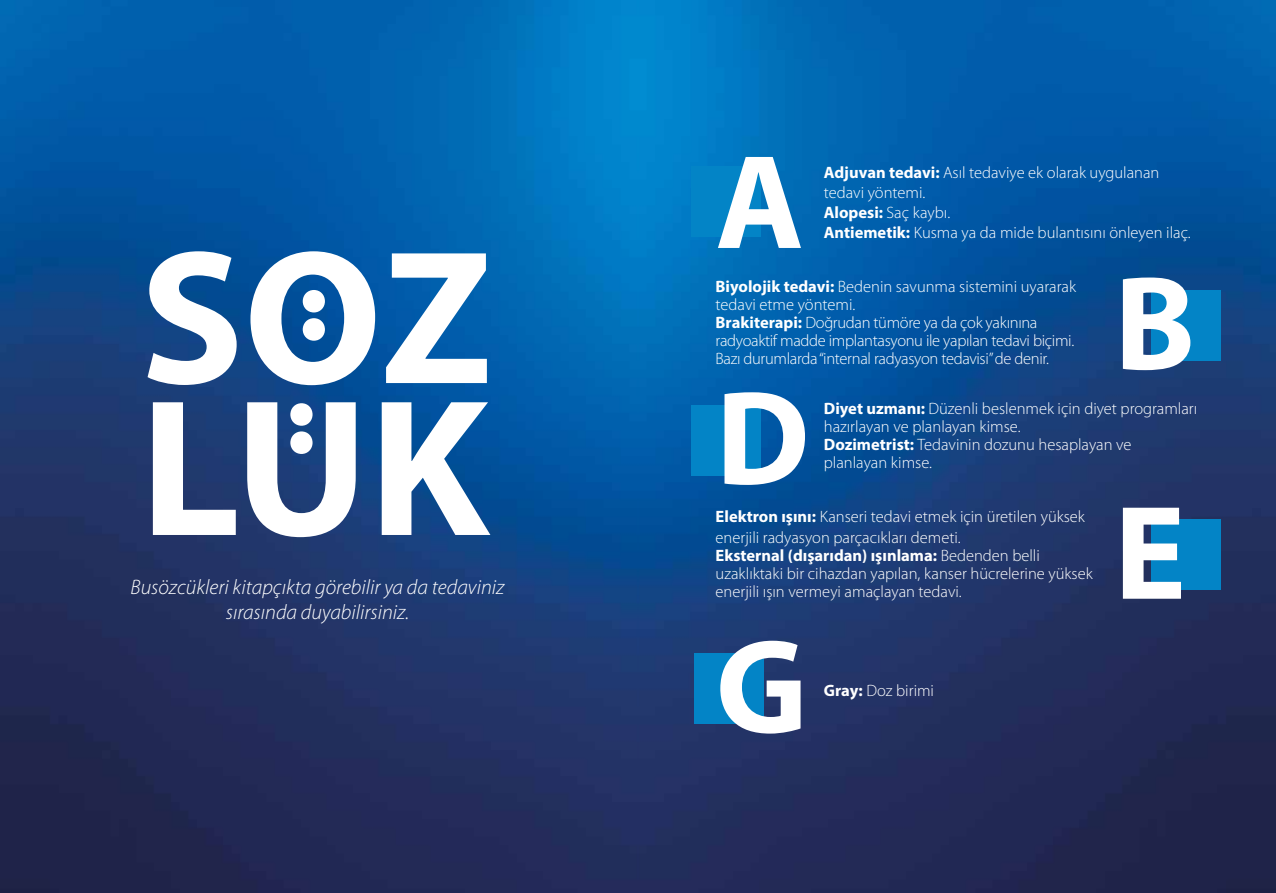
<style>
.page{position:relative;width:1276px;height:893px;background:#fff}
.page>*{position:absolute;margin:0;border:0;box-sizing:border-box;transform-origin:0 0}
.t1{font:700 135px "Myriad Pro";color:#fff}
.t2{font:italic 300 21px/25.2px "Myriad Pro";color:#fff;text-align:center}
.t3{font:300 16.5px/18px "Myriad Pro";color:#fff}
.t4{font:300 16.5px/18px "Myriad Pro";letter-spacing:-.02em;color:#fff}
.s1{font-weight:700}
</style>
<div class="page">
<img style="left:0;top:0;width:1276px;height:893px">
<div style="left:691px;top:166px;width:69px;height:71px;background:#0384c6"></div>
<div style="left:1151px;top:290px;width:70px;height:71px;background:#0384c6"></div>
<div style="left:691px;top:405px;width:69px;height:70px;background:#0384c6"></div>
<div style="left:1151px;top:520px;width:70px;height:70px;background:#0384c6"></div>
<div style="left:694px;top:653px;width:69px;height:71px;background:#0384c6"></div>
<svg style="left:148px;top:251px;width:89px;height:134px"></svg>
<svg style="left:250px;top:251px;width:125px;height:134px"></svg>
<div style="left:303px;top:318px;width:22px;height:23px;background:#fff;border-radius:50%"></div>
<div style="left:303px;top:290px;width:22px;height:22px;background:#fff;border-radius:50%"></div>
<svg style="left:386px;top:253px;width:101px;height:130px"></svg>
<svg style="left:153px;top:402px;width:83px;height:133px"></svg>
<svg style="left:247px;top:402px;width:109px;height:135px"></svg>
<svg style="left:382px;top:402px;width:108px;height:133px"></svg>
<p class="t2" style="left:131px;top:575px;width:375px">Busözcükleri kitapçıkta görebilir ya da tedaviniz sırasında duyabilirsiniz.</p>
<h1 class="t1" style="left:715px;top:114px;width:90px">A</h1>
<p class="t3" style="left:824px;top:163px;width:368px;line-height:19.8px"><span class="s1">Adjuvan tedavi:</span> Asıl tedaviye ek olarak uygulanan tedavi yöntemi.<br><span class="s1">Alopesi:</span> Saç kaybı.<br><span class="s1">Antiemetik:</span> Kusma ya da mide bulantısını önleyen ilaç.</p>
<p class="t4" style="left:715px;top:278px;width:362px"><span class="s1">Biyolojik tedavi:</span> Bedenin savunma sistemini uyararak tedavi etme yöntemi.<br><span class="s1">Brakiterapi:</span> Doğrudan tümöre ya da çok yakınına radyoaktif madde implantasyonu ile yapılan tedavi biçimi.<br>Bazı durumlarda “internal radyasyon tedavisi” de denir.</p>
<h1 class="t1" style="left:1114px;top:236px;width:83px">B</h1>
<h1 class="t1" style="left:715px;top:350px;width:95px">D</h1>
<p class="t3" style="left:824px;top:400px;width:375px"><span class="s1">Diyet uzmanı:</span> Düzenli beslenmek için diyet programları hazırlayan ve planlayan kimse.<br><span class="s1">Dozimetrist:</span> Tedavinin dozunu hesaplayan ve planlayan kimse.</p>
<p class="t3" style="left:715px;top:506px;width:371px;line-height:21px"><span class="s1">Elektron ışını:</span> Kanseri tedavi etmek için üretilen yüksek enerjili radyasyon parçacıkları demeti.</p>
<p class="t3" style="left:715px;top:547px;width:378px"><span class="s1">Eksternal (dışarıdan) ışınlama:</span> Bedenden belli uzaklıktaki bir cihazdan yapılan, kanser hücrelerine yüksek enerjili ışın vermeyi amaçlayan tedavi.</p>
<h1 class="t1" style="left:715px;top:599px;width:94px">G</h1>
<p class="t3" style="left:824px;top:681px;width:112px"><span class="s1">Gray:</span> Doz birimi</p>
<h1 class="t1" style="left:1114px;top:465px;width:74px">E</h1>
</div>
